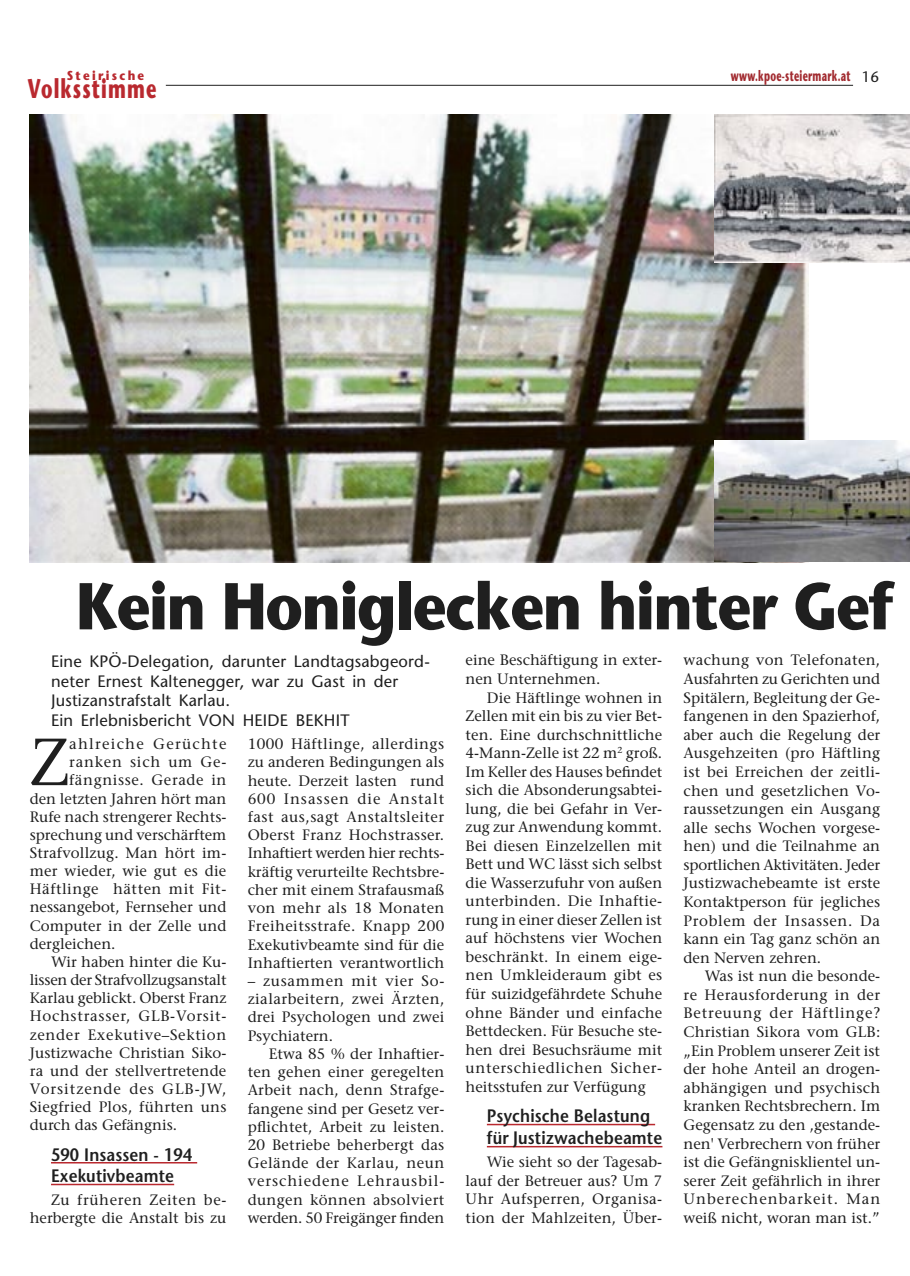
<style>
.page{position:relative;width:910px;height:1276px;background:#fff}
.page>*{position:absolute;margin:0;border:0;box-sizing:border-box;transform-origin:0 0}
.t1{font:66.45px "Stone Serif";color:#1f1f1f}
.t2{font:700 66px "Stone Sans";letter-spacing:-.025em;color:#1f1f1f;scale:.9 1}
.t3{font:700 27px "Stone Sans";letter-spacing:.06em;color:#b9292f;scale:.67 1}
.t4{font:600 18px/21.8px "Stone Sans";letter-spacing:.01em;color:#1f1f1f;scale:.9 1}
.t5{font:16.5px/19.8px "Stone Sans";letter-spacing:.015em;color:#1f1f1f}
.t6{font:15px/18.6px "Stone Serif";letter-spacing:.005em;color:#1f1f1f;text-align:justify}
.t7{font:15px "Stone Serif";letter-spacing:-.015em;color:#1f1f1f}
.t8{font:700 15px "Stone Sans";letter-spacing:.03em;color:#a22b30;scale:.6 1}
.t9{font:15px "Stone Serif";letter-spacing:.05em;color:#1f1f1f}
.t10{font:15px "Stone Serif";letter-spacing:.045em;color:#1f1f1f}
.t11{font:15px "Stone Serif";letter-spacing:.035em;color:#1f1f1f}
.t12{font:15px "Stone Serif";letter-spacing:.065em;color:#1f1f1f}
.t13{font:15px "Stone Serif";letter-spacing:.04em;color:#1f1f1f}
.t14{font:15px "Stone Serif";letter-spacing:.085em;color:#1f1f1f}
.t15{font:15px "Stone Serif";letter-spacing:.055em;color:#1f1f1f}
.t16{font:700 12.9px "Stone Sans";letter-spacing:.2em;color:#b9292f;scale:.89 1}
.s1{font-weight:400;color:#1f1f1f}
</style>
<div class="page">
<hr style="left:166px;top:85px;width:687px;height:1px;background:#1f1f1f">
<hr style="left:51px;top:1162px;width:146px;height:1px;background:#b9292f">
<hr style="left:51px;top:1183px;width:123px;height:2px;background:#b9292f">
<hr style="left:487px;top:1123px;width:168px;height:2px;background:#b9292f">
<hr style="left:487px;top:1146px;width:175px;height:1px;background:#b9292f">
<img style="left:30px;top:115px;width:779px;height:448px">
<img style="left:714px;top:115px;width:196px;height:147px">
<img style="left:714px;top:441px;width:196px;height:120px">
<p class="t16" style="left:67px;top:67px;width:89px">Steirische</p>
<h3 class="t3" style="left:28px;top:72px;width:193px">Volksstimme</h3>
<p class="t8" style="left:731px;top:66px;width:248px">www.kpoe-steiermark.at <span class="s1">16</span></p>
<h2 class="t2" style="left:76px;top:564px;width:910px">Kein Honiglecken hinter Gef</h2>
<p class="t5" style="left:51px;top:651px;width:380px">Eine KPÖ-Delegation, darunter Landtagsabgeord&shy;neter Ernest Kaltenegger, war zu Gast in der Justizanstrafstalt Karlau.<br>Ein Erlebnisbericht VON HEIDE BEKHIT</p>
<p class="t6" style="left:466px;top:651px;width:198px">eine Beschäftigung in exter&shy;nen Unternehmen.</p>
<p class="t6" style="left:466px;top:688px;width:198px;text-indent:21px">Die Häftlinge wohnen in Zellen mit ein bis zu vier Bet&shy;ten. Eine durchschnittliche 4-Mann-Zelle ist 22 m<sup>2</sup> groß.<br>Im Keller des Hauses befindet sich die Absonderungsabtei&shy;lung, die bei Gefahr in Ver&shy;zug zur Anwendung kommt.<br>Bei diesen Einzelzellen mit Bett und WC lässt sich selbst die Wasserzufuhr von außen unterbinden. Die Inhaftie&shy;rung in einer dieser Zellen ist auf höchstens vier Wochen beschränkt. In einem eige&shy;nen Umkleideraum gibt es für suizidgefährdete Schuhe ohne Bänder und einfache Bettdecken. Für Besuche ste&shy;hen drei Besuchsräume mit unterschiedlichen Sicher&shy;heitsstufen zur Verfügung</p>
<p class="t4" style="left:487px;top:1104px;width:196px">Psychische Belastung für Justizwachebeamte</p>
<p class="t6" style="left:466px;top:1152px;width:198px;text-indent:21px">Wie sieht so der Tagesab&shy;lauf der Betreuer aus? Um 7<br>Uhr Aufsperren, Organisa&shy;tion der Mahlzeiten, Über-</p>
<p class="t6" style="left:683px;top:651px;width:198px">wachung von Telefonaten, Ausfahrten zu Gerichten und Spitälern, Begleitung der Ge&shy;fangenen in den Spazierhof, aber auch die Regelung der Ausgehzeiten (pro Häftling ist bei Erreichen der zeitli&shy;chen und gesetzlichen Vo&shy;raussetzungen ein Ausgang alle sechs Wochen vorgese&shy;hen) und die Teilnahme an sportlichen Aktivitäten. Jeder Justizwachebeamte ist erste Kontaktperson für jegliches Problem der Insassen. Da kann ein Tag ganz schön an den Nerven zehren.</p>
<p class="t6" style="left:683px;top:966px;width:198px;text-indent:21px">Was ist nun die besonde&shy;re Herausforderung in der Betreuung der Häftlinge?<br>Christian Sikora vom GLB: „Ein Problem unserer Zeit ist der hohe Anteil an drogen&shy;abhängigen und psychisch kranken Rechtsbrechern. Im Gegensatz zu den ,gestande&shy;nen' Verbrechern von früher ist die Gefängnisklientel un&shy;serer Zeit gefährlich in ihrer Unberechenbarkeit. Man weiß nicht, woran man ist.”</p>
<p class="t6" style="left:248px;top:735px;width:198px;line-height:18.1px">1000 Häftlinge, allerdings zu anderen Bedingungen als heute. Derzeit lasten rund 600 Insassen die Anstalt fast aus,sagt Anstaltsleiter Oberst Franz Hochstrasser.<br>Inhaftiert werden hier rechts&shy;kräftig verurteilte Rechtsbre&shy;cher mit einem Strafausmaß von mehr als 18 Monaten Freiheitsstrafe. Knapp 200<br>Exekutivbeamte sind für die Inhaftierten verantwortlich</p>
<p class="t6" style="left:248px;top:971px;width:198px;line-height:18.1px">– zusammen mit vier So&shy;zialarbeitern, zwei Ärzten, drei Psychologen und zwei Psychiatern.</p>
<p class="t6" style="left:248px;top:1044px;width:198px;line-height:18.1px;text-indent:21px">Etwa 85 % der Inhaftier&shy;ten gehen einer geregelten Arbeit nach, denn Strafge&shy;fangene sind per Gesetz ver&shy;pflichtet, Arbeit zu leisten.<br>20 Betriebe beherbergt das Gelände der Karlau, neun verschiedene Lehrausbil&shy;dungen können absolviert werden. 50 Freigänger finden</p>
<h1 class="t1" style="left:30px;top:721px;width:41px">Z</h1>
<p class="t14" style="left:69px;top:734px;width:159px">ahlreiche Gerüchte</p>
<p class="t15" style="left:69px;top:753px;width:159px">ranken sich um Ge-</p>
<p class="t13" style="left:69px;top:771px;width:159px">fängnisse. Gerade in</p>
<p class="t6" style="left:30px;top:789px;width:198px">den letzten Jahren hört man</p>
<p class="t6" style="left:30px;top:807px;width:198px">Rufe nach strengerer Rechts-</p>
<p class="t6" style="left:30px;top:825px;width:198px">sprechung und verschärftem</p>
<p class="t6" style="left:30px;top:843px;width:198px">Strafvollzug. Man hört im-</p>
<p class="t6" style="left:30px;top:861px;width:198px">mer wieder, wie gut es die</p>
<p class="t11" style="left:30px;top:880px;width:198px">Häftlinge hätten mit Fit-</p>
<p class="t6" style="left:30px;top:898px;width:198px">nessangebot, Fernseher und</p>
<p class="t6" style="left:30px;top:916px;width:198px">Computer in der Zelle und</p>
<p class="t6" style="left:30px;top:934px;width:87px">dergleichen.</p>
<p class="t6" style="left:51px;top:952px;width:177px">Wir haben hinter die Ku-</p>
<p class="t7" style="left:30px;top:970px;width:198px">lissen der Strafvollzugsanstalt</p>
<p class="t6" style="left:30px;top:988px;width:198px">Karlau geblickt. Oberst Franz</p>
<p class="t9" style="left:30px;top:1007px;width:198px">Hochstrasser, GLB-Vorsit-</p>
<p class="t10" style="left:30px;top:1025px;width:198px">zender Exekutive–Sektion</p>
<p class="t6" style="left:30px;top:1043px;width:198px">Justizwache Christian Siko-</p>
<p class="t6" style="left:30px;top:1061px;width:198px">ra und der stellvertretende</p>
<p class="t12" style="left:30px;top:1079px;width:198px">Vorsitzende des GLB-JW,</p>
<p class="t6" style="left:30px;top:1097px;width:198px">Siegfried Plos, führten uns</p>
<p class="t6" style="left:30px;top:1115px;width:149px">durch das Gefängnis.</p>
<p class="t4" style="left:51px;top:1143px;width:158px">590 Insassen - 194<br>Exekutivbeamte</p>
<p class="t6" style="left:30px;top:1190px;width:198px;line-height:18.1px;text-align:right">Zu früheren Zeiten be&shy;herbergte die Anstalt bis zu</p>
</div>
